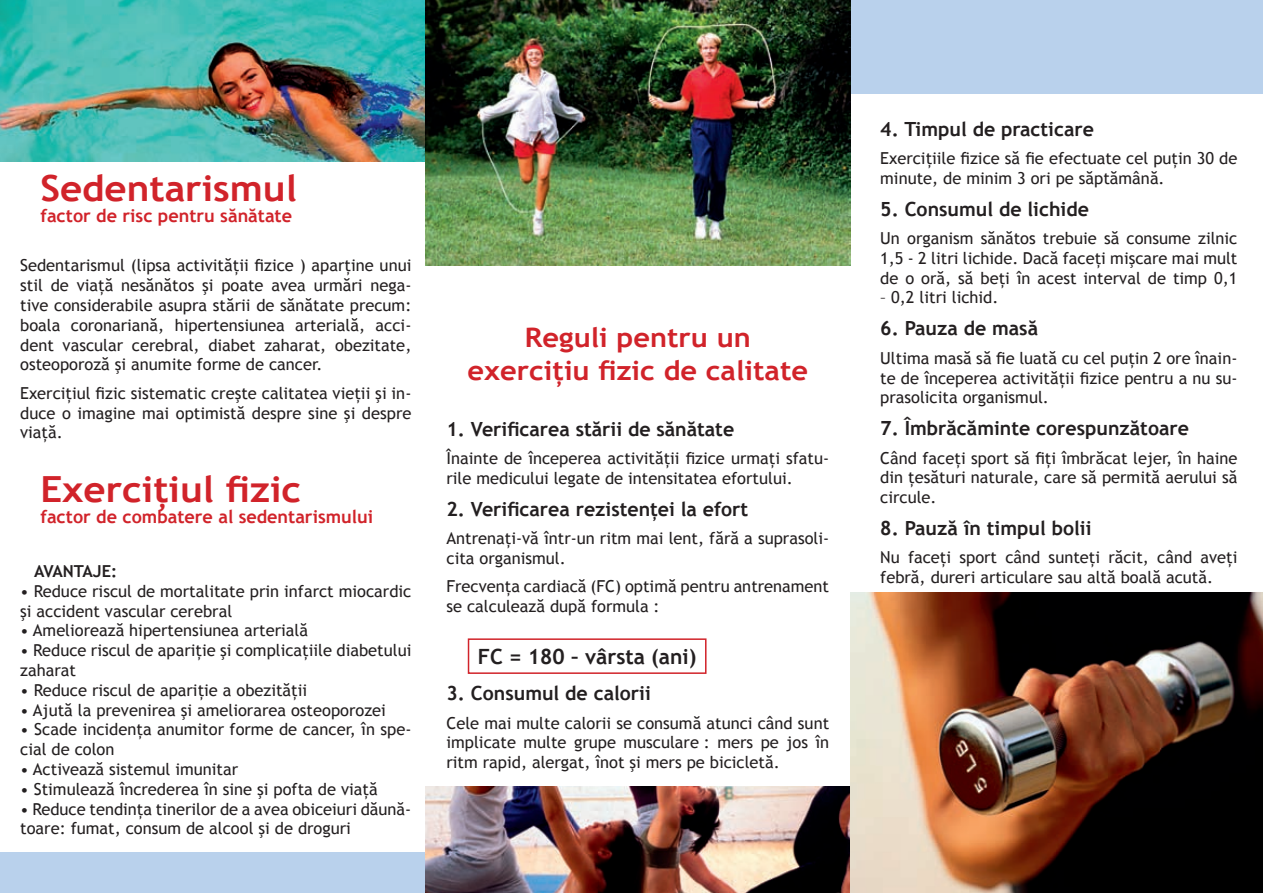
<style>
.page{position:relative;width:1263px;height:893px;background:#fff}
.page>*{position:absolute;margin:0;border:0;box-sizing:border-box;transform-origin:0 0}
.t1{font:700 36px "Trebuchet MS";color:#d1232a;scale:1.07 1}
.t2{font:700 27px/32.4px "Trebuchet MS";color:#d1232a;text-align:center;scale:1.07 1}
.t3{font:700 21px "Trebuchet MS";color:#231f20}
.t4{font:700 19.5px "Trebuchet MS";color:#231f20}
.t5{font:700 18px "Trebuchet MS";color:#d1232a}
.t6{font:16.5px/19.8px "Trebuchet MS";color:#231f20}
.t7{font:700 16.5px "Trebuchet MS";color:#231f20}
</style>
<div class="page">
<div style="left:0;top:852px;width:825px;height:41px;background:#b9d1ec"></div>
<img style="left:425px;top:787px;width:425px;height:106px">
<div style="left:468px;top:638px;width:238px;height:36px;border:2px solid #d1232a"></div>
<img style="left:850px;top:592px;width:413px;height:301px">
<img style="left:0;top:0;width:425px;height:161px">
<div style="left:700px;top:0;width:563px;height:93px;background:#b9d1ec"></div>
<img style="left:425px;top:0;width:425px;height:266px">
<h1 class="t1" style="left:40px;top:166px;width:241px">Sedentarismul</h1>
<p class="t5" style="left:40px;top:205px;width:253px">factor de risc pentru sănătate</p>
<p class="t6" style="left:20px;top:256px;width:393px;text-align:justify">Sedentarismul (lipsa activităţii fizice ) aparţine unui stil de viaţă nesănătos şi poate avea urmări nega&shy;tive considerabile asupra stării de sănătate precum: boala coronariană, hipertensiunea arterială, acci&shy;dent vascular cerebral, diabet zaharat, obezitate, osteoporoză şi anumite forme de cancer.</p>
<p class="t6" style="left:20px;top:383px;width:393px;text-align:justify">Exerciţiul fizic sistematic creşte calitatea vieţii şi in&shy;duce o imagine mai optimistă despre sine şi despre viaţă.</p>
<h1 class="t1" style="left:40px;top:466px;width:245px">Exerciţiul fizic</h1>
<p class="t5" style="left:40px;top:506px;width:334px">factor de combatere al sedentarismului</p>
<p class="t7" style="left:34px;top:561px;width:84px">AVANTAJE:</p>
<p class="t6" style="left:20px;top:581px;width:393px">• Reduce riscul de mortalitate prin infarct miocardic şi accident vascular cerebral</p>
<p class="t6" style="left:20px;top:621px;width:289px">• Ameliorează hipertensiunea arterială</p>
<p class="t6" style="left:20px;top:641px;width:393px">• Reduce riscul de apariţie şi complicaţiile diabetului zaharat</p>
<p class="t6" style="left:20px;top:680px;width:289px">• Reduce riscul de apariţie a obezităţii</p>
<p class="t6" style="left:20px;top:700px;width:367px">• Ajută la prevenirea şi ameliorarea osteoporozei</p>
<p class="t6" style="left:20px;top:720px;width:393px">• Scade incidenţa anumitor forme de cancer, în spe&shy;cial de colon</p>
<p class="t6" style="left:20px;top:759px;width:219px">• Activează sistemul imunitar</p>
<p class="t6" style="left:20px;top:779px;width:359px">• Stimulează încrederea în sine şi pofta de viaţă</p>
<p class="t6" style="left:20px;top:799px;width:393px">• Reduce tendinţa tinerilor de a avea obiceiuri dăună&shy;toare: fumat, consum de alcool şi de droguri</p>
<h2 class="t2" style="left:468px;top:321px;width:320px">Reguli pentru un exerciţiu fizic de calitate</h2>
<p class="t4" style="left:446px;top:416px;width:289px">1. Verificarea stării de sănătate</p>
<p class="t6" style="left:446px;top:448px;width:384px">Înainte de începerea activităţii fizice urmaţi sfatu&shy;rile medicului legate de intensitatea efortului.</p>
<p class="t4" style="left:446px;top:496px;width:303px">2. Verificarea rezistenţei la efort</p>
<p class="t6" style="left:446px;top:528px;width:384px">Antrenaţi-vă într- un ritm mai lent, fără a suprasoli&shy;cita organismul.</p>
<p class="t6" style="left:446px;top:577px;width:384px">Frecvenţa cardiacă (FC) optimă pentru antrenament se calculează după formula :</p>
<p class="t3" style="left:478px;top:643px;width:220px">FC = 180 – vârsta (ani)</p>
<p class="t4" style="left:446px;top:681px;width:206px">3. Consumul de calorii</p>
<p class="t6" style="left:446px;top:713px;width:384px;text-align:justify">Cele mai multe calorii se consumă atunci când sunt implicate multe grupe musculare : mers pe jos în ritm rapid, alergat, înot şi mers pe bicicletă.</p>
<p class="t4" style="left:880px;top:117px;width:215px">4. Timpul de practicare</p>
<p class="t6" style="left:880px;top:149px;width:359px">Exerciţiile fizice să fie efectuate cel puţin 30 de minute, de minim 3 ori pe săptămână.</p>
<p class="t4" style="left:880px;top:197px;width:210px">5. Consumul de lichide</p>
<p class="t6" style="left:880px;top:229px;width:359px;text-align:justify">Un organism sănătos trebuie să consume zilnic 1,5 - 2 litri lichide. Dacă faceţi mişcare mai mult de o oră, să beţi în acest interval de timp 0,1</p>
<p class="t6" style="left:880px;top:288px;width:120px">– 0,2 litri lichid.</p>
<p class="t4" style="left:880px;top:316px;width:159px">6. Pauza de masă</p>
<p class="t6" style="left:880px;top:348px;width:359px;text-align:justify">Ultima masă să fie luată cu cel puţin 2 ore înain&shy;te de începerea activităţii fizice pentru a nu su&shy;prasolicita organismul.</p>
<p class="t4" style="left:880px;top:416px;width:310px">7. Îmbrăcăminte corespunzătoare</p>
<p class="t6" style="left:880px;top:448px;width:359px;text-align:justify">Când faceţi sport să fiţi îmbrăcat lejer, în haine din ţesături naturale, care să permită aerului să circule.</p>
<p class="t4" style="left:880px;top:516px;width:213px">8. Pauză în timpul bolii</p>
<p class="t6" style="left:880px;top:548px;width:359px">Nu faceţi sport când sunteţi răcit, când aveţi febră, dureri articulare sau altă boală acută.</p>
</div>
